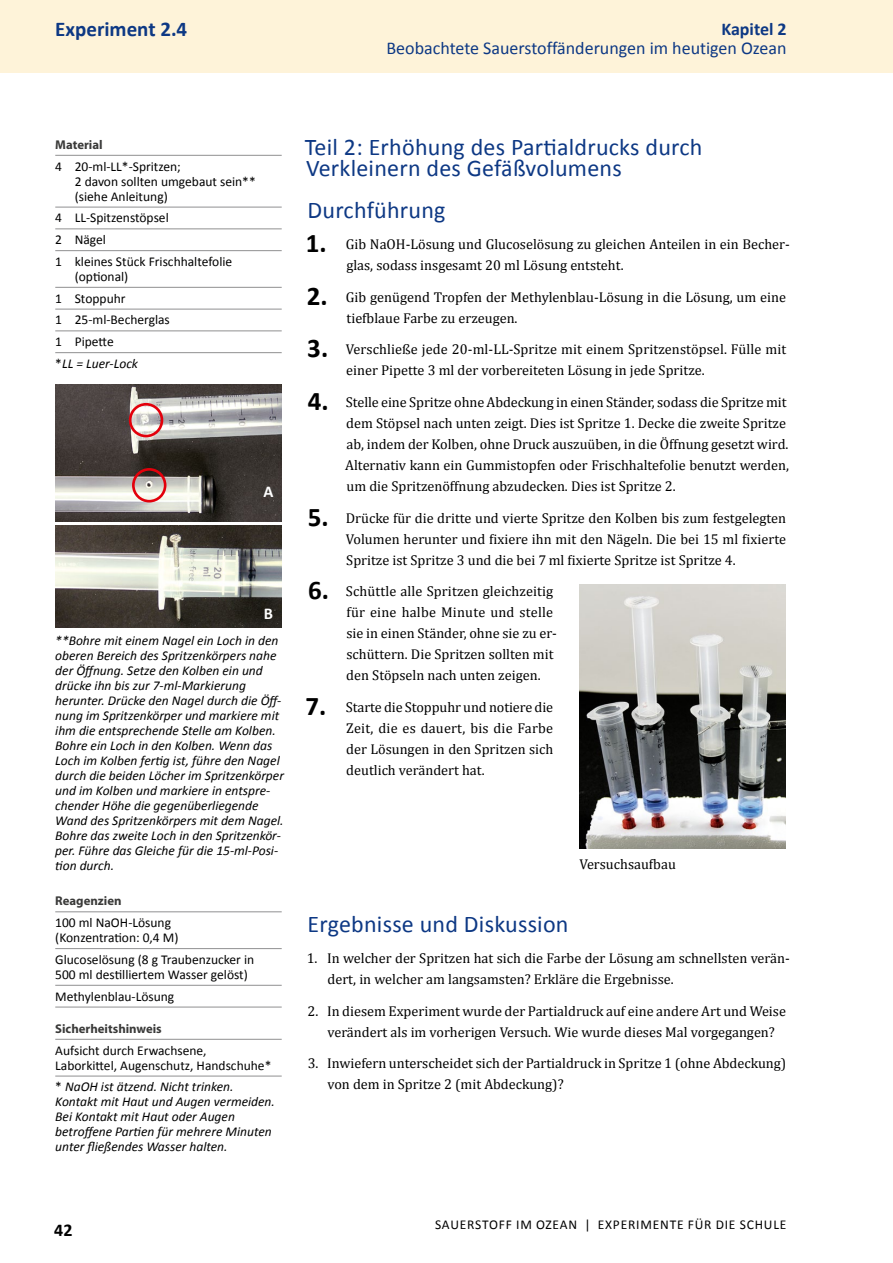
<style>
.page{position:relative;width:893px;height:1263px;background:#fff}
.page>*{position:absolute;margin:0;border:0;box-sizing:border-box;transform-origin:0 0}
.t1{font:24px/21px "Calibri";letter-spacing:.01em;color:#0d3884}
.t2{font:700 21px "Calibri";color:#0d3884}
.t3{font:18px "Calibri";color:#0d3884}
.t4{font:700 18px "Calibri";color:#0d3884}
.t5{font:700 18px "Calibri";color:#000}
.t6{font:700 16.5px "Calibri";color:#fff}
.t7{font:14.25px/21px "Cambria";color:#000}
.t8{font:italic 13.5px/15px "Calibri";color:#000}
.t9{font:13.5px/21.8px "Calibri";color:#000}
.t10{font:13.5px "Calibri";letter-spacing:.06em;color:#000}
.t11{font:700 12.75px "Myriad Pro";color:#3a3a39}
.s1{font-style:italic}
.s2{font-style:normal}
.s3{font-family:"Calibri";font-weight:700;font-size:27px}
</style>
<div class="page">
<img style="left:55px;top:385px;width:226px;height:136px">
<div style="left:129px;top:403px;width:34px;height:34px;border:3px solid #e3000b;border-radius:50%"></div>
<div style="left:132px;top:468px;width:34px;height:34px;border:3px solid #e3000b;border-radius:50%"></div>
<img style="left:55px;top:525px;width:226px;height:102px">
<div style="left:0;top:0;width:893px;height:72px;background:#fef3d9"></div>
<hr style="left:55px;top:155px;width:227px;height:1px;background:#9c9c9d">
<hr style="left:55px;top:207px;width:227px;height:1px;background:#9c9c9d">
<hr style="left:55px;top:228px;width:227px;height:1px;background:#9c9c9d">
<hr style="left:55px;top:250px;width:227px;height:1px;background:#9c9c9d">
<hr style="left:55px;top:287px;width:227px;height:1px;background:#9c9c9d">
<hr style="left:55px;top:309px;width:227px;height:1px;background:#9c9c9d">
<hr style="left:55px;top:330px;width:227px;height:1px;background:#9c9c9d">
<hr style="left:55px;top:352px;width:227px;height:1px;background:#9c9c9d">
<img style="left:579px;top:585px;width:207px;height:263px">
<hr style="left:55px;top:911px;width:227px;height:1px;background:#9c9c9d">
<hr style="left:55px;top:948px;width:227px;height:1px;background:#9c9c9d">
<hr style="left:55px;top:985px;width:227px;height:1px;background:#9c9c9d">
<hr style="left:55px;top:1006px;width:227px;height:2px;background:#9c9c9d">
<hr style="left:55px;top:1039px;width:227px;height:1px;background:#9c9c9d">
<hr style="left:55px;top:1075px;width:227px;height:2px;background:#9c9c9d">
<h2 class="t2" style="left:55px;top:16px;width:134px">Experiment 2.4</h2>
<p class="t4" style="left:721px;top:17px;width:67px">Kapitel 2</p>
<p class="t3" style="left:386px;top:37px;width:402px">Beobachtete Sauerstoffänderungen im heutigen Ozean</p>
<p class="t11" style="left:55px;top:136px;width:49px">Material</p>
<p class="t9" style="left:75px;top:159px;width:182px;line-height:15px;text-indent:-19px">4 20-ml-LL*-Spritzen;<br>2 davon sollten umgebaut sein** (siehe Anleitung)</p>
<p class="t9" style="left:55px;top:207px;width:178px">4 LL-Spitzenstöpsel<br>2 Nägel<br>1 kleines Stück Frischhaltefolie</p>
<p class="t9" style="left:55px;top:265px;width:116px;text-indent:19px">(optional)<br>1 Stoppuhr<br>1 25-ml-Becherglas<br>1 Pipette<br>*<span class="s1">LL = Luer-Lock</span></p>
<p class="t6" style="left:264px;top:481px;width:11px">A</p>
<p class="t6" style="left:264px;top:603px;width:11px">B</p>
<p class="t8" style="left:55px;top:632px;width:230px">**Bohre mit einem Nagel ein Loch in den oberen Bereich des Spritzenkörpers nahe der Öffnung. Setze den Kolben ein und drücke ihn bis zur 7-ml-Markierung herunter. Drücke den Nagel durch die Öff&shy;nung im Spritzenkörper und markiere mit ihm die entsprechende Stelle am Kolben.<br>Bohre ein Loch in den Kolben. Wenn das Loch im Kolben fertig ist, führe den Nagel durch die beiden Löcher im Spritzenkörper und im Kolben und markiere in entspre&shy;chender Höhe die gegenüberliegende Wand des Spritzenkörpers mit dem Nagel.<br>Bohre das zweite Loch in den Spritzenkör&shy;per. Führe das Gleiche für die 15-ml-Posi&shy;tion durch.</p>
<p class="t11" style="left:55px;top:893px;width:68px">Reagenzien</p>
<p class="t9" style="left:55px;top:915px;width:125px;line-height:15px">100 ml NaOH-Lösung (Konzentration: 0,4 M)</p>
<p class="t9" style="left:55px;top:952px;width:200px;line-height:15px">Glucoselösung (8 g Traubenzucker in<br>500 ml destilliertem Wasser gelöst)</p>
<p class="t9" style="left:55px;top:985px;width:121px">Methylenblau-Lösung</p>
<p class="t11" style="left:55px;top:1020px;width:108px">Sicherheitshinweis</p>
<p class="t9" style="left:55px;top:1042px;width:218px;line-height:15px">Aufsicht durch Erwachsene,<br>Laborkittel, Augenschutz, Handschuhe*</p>
<p class="t8" style="left:55px;top:1079px;width:221px"><span class="s2">*</span> NaOH ist ätzend. Nicht trinken.<br>Kontakt mit Haut und Augen vermeiden.<br>Bei Kontakt mit Haut oder Augen betroffene Partien für mehrere Minuten unter fließendes Wasser halten.</p>
<h1 class="t1" style="left:305px;top:136px;width:399px">Teil 2: Erhöhung des Partialdrucks durch<br>Verkleinern des Gefäßvolumens</h1>
<h1 class="t1" style="left:308px;top:199px;width:140px">Durchführung</h1>
<p class="t7" style="left:346px;top:234px;width:445px;text-indent:-40px"><span class="s3">1.</span> Gib NaOH-Lösung und Glucoselösung zu gleichen Anteilen in ein Becher&shy;glas, sodass insgesamt 20 ml Lösung entsteht.</p>
<p class="t7" style="left:347px;top:286px;width:441px;text-indent:-40px"><span class="s3">2.</span> Gib genügend Tropfen der Methylenblau-Lösung in die Lösung, um eine tiefblaue Farbe zu erzeugen.</p>
<p class="t7" style="left:346px;top:339px;width:441px;text-indent:-39px"><span class="s3">3.</span> Verschließe jede 20-ml-LL-Spritze mit einem Spritzenstöpsel. Fülle mit einer Pipette 3 ml der vorbereiteten Lösung in jede Spritze.</p>
<p class="t7" style="left:345px;top:392px;width:445px;text-indent:-37px"><span class="s3">4.</span> Stelle eine Spritze ohne Abdeckung in einen Ständer, sodass die Spritze mit dem Stöpsel nach unten zeigt. Dies ist Spritze 1. Decke die zweite Spritze ab, indem der Kolben, ohne Druck auszuüben, in die Öffnung gesetzt wird.<br>Alternativ kann ein Gummistopfen oder Frischhaltefolie benutzt werden, um die Spritzenöffnung abzudecken. Dies ist Spritze 2.</p>
<p class="t7" style="left:346px;top:507px;width:442px;text-align:justify;text-indent:-38px"><span class="s3">5.</span> Drücke für die dritte und vierte Spritze den Kolben bis zum festgelegten Volumen herunter und fixiere ihn mit den Nägeln. Die bei 15 ml fixierte Spritze ist Spritze 3 und die bei 7 ml fixierte Spritze ist Spritze 4.</p>
<p class="t7" style="left:346px;top:581px;width:212px;text-indent:-38px"><span class="s3">6.</span> Schüttle alle Spritzen gleichzeitig für eine halbe Minute und stelle sie in einen Ständer, ohne sie zu er&shy;schüttern. Die Spritzen sollten mit den Stöpseln nach unten zeigen.</p>
<p class="t7" style="left:346px;top:697px;width:209px;text-align:justify;text-indent:-41px"><span class="s3">7.</span> Starte die Stoppuhr und notiere die Zeit, die es dauert, bis die Farbe der Lösungen in den Spritzen sich deutlich verändert hat.</p>
<p class="t7" style="left:579px;top:853px;width:98px">Versuchsaufbau</p>
<h1 class="t1" style="left:308px;top:913px;width:262px">Ergebnisse und Diskussion</h1>
<p class="t7" style="left:327px;top:948px;width:464px;text-indent:-21px">1. In welcher der Spritzen hat sich die Farbe der Lösung am schnellsten verän&shy;dert, in welcher am langsamsten? Erkläre die Ergebnisse.</p>
<p class="t7" style="left:327px;top:1000px;width:460px;text-indent:-20px">2. In diesem Experiment wurde der Partialdruck auf eine andere Art und Weise verändert als im vorherigen Versuch. Wie wurde dieses Mal vorgegangen?</p>
<p class="t7" style="left:327px;top:1053px;width:460px;text-indent:-20px">3. Inwiefern unterscheidet sich der Partialdruck in Spritze 1 (ohne Abdeckung) von dem in Spritze 2 (mit Abdeckung)?</p>
<p class="t5" style="left:54px;top:1219px;width:20px">42</p>
<p class="t10" style="left:435px;top:1215px;width:353px">Sauerstoff im Ozean | Experimente für die Schule</p>
</div>
